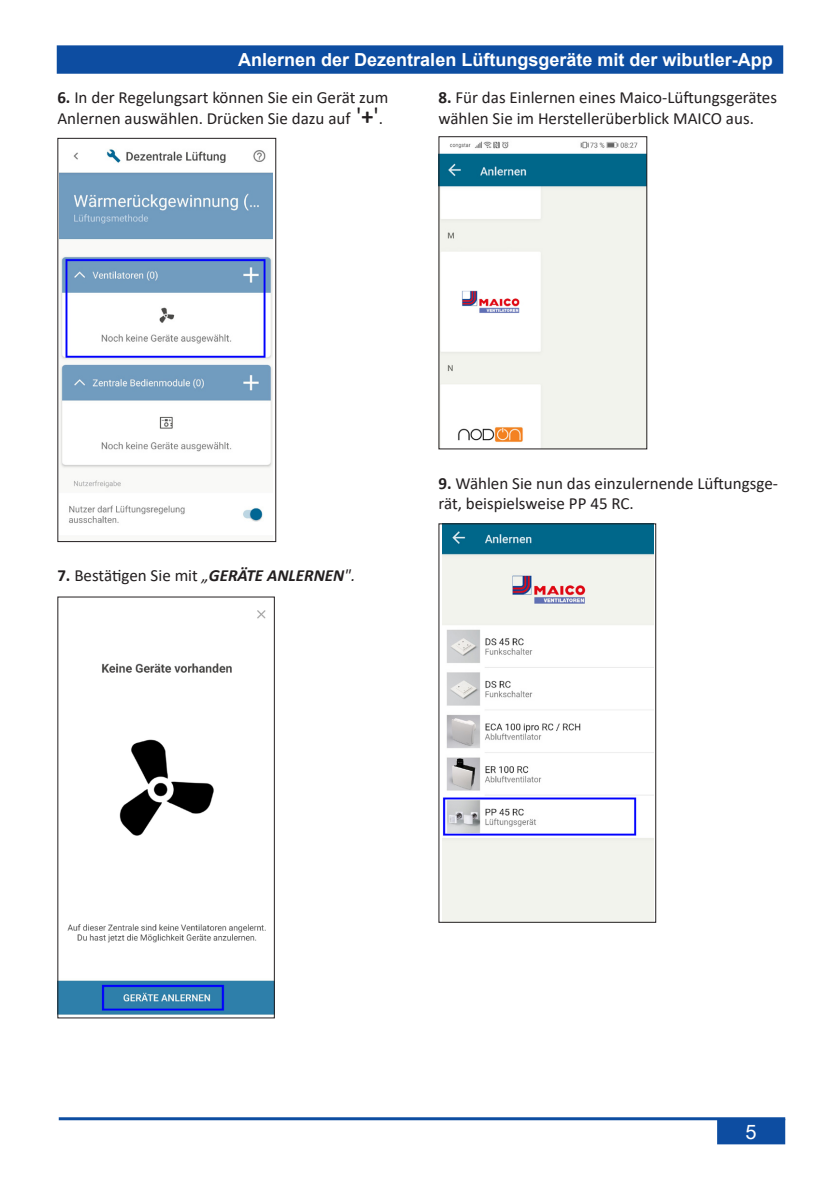
<style>
.page{position:relative;width:840px;height:1191px;background:#fff}
.page>*{position:absolute;margin:0;border:0;box-sizing:border-box;transform-origin:0 0}
.t1{font:20px "Arial";color:#fff}
.t2{font:700 18px "Arial";color:#fff}
.Grundtext{font:17px/20px "Calibri";color:#231f20}
.s1{font-weight:700}
.s2{font-size:24px}
.s3{font-weight:700;font-size:24px}
.s4{font-style:italic}
.s5{font-weight:700;font-style:italic}
</style>
<div class="page">
<div style="left:58px;top:46px;width:723px;height:27px;background:#0d4da1"></div>
<div style="left:57px;top:45px;width:725px;height:29px;border:2px solid #0d4da1"></div>
<hr style="left:59px;top:1117px;width:725px;height:3px;background:#0d4da1">
<div style="left:717px;top:1119px;width:66px;height:24px;background:#0d4da1"></div>
<div style="left:716px;top:1118px;width:68px;height:26px;border:2px solid #0d4da1"></div>
<img style="left:59px;top:149px;width:213px;height:374px">
<div style="left:57px;top:138px;width:219px;height:404px;border:1px solid #231f20"></div>
<img style="left:59px;top:610px;width:214px;height:405px">
<div style="left:57px;top:596px;width:218px;height:422px;border:1px solid #231f20"></div>
<img style="left:440px;top:141px;width:205px;height:306px">
<img style="left:442px;top:525px;width:211px;height:395px">
<div style="left:438px;top:523px;width:218px;height:399px;border:1px solid #231f20"></div>
<p class="t2" style="left:238px;top:47px;width:536px">Anlernen der Dezentralen Lüftungsgeräte mit der wibutler-App</p>
<p class="Grundtext" style="left:57px;top:87px;width:332px"><span class="s1">6.</span> In der Regelungsart können Sie ein Gerät zum<br>Anlernen auswählen. Drücken Sie dazu auf <span class="s2">'</span><span class="s3">+</span><span class="s2">'</span>.</p>
<p class="Grundtext" style="left:438px;top:87px;width:340px"><span class="s1">8.</span> Für das Einlernen eines Maico-Lüftungsgerätes wählen Sie im Herstellerüberblick MAICO aus.</p>
<p class="Grundtext" style="left:57px;top:564px;width:299px"><span class="s1">7.</span> Bestätigen Sie mit <span class="s4">„</span><span class="s5">GERÄTE ANLERNEN</span><span class="s4">".</span></p>
<p class="Grundtext" style="left:438px;top:473px;width:341px"><span class="s1">9.</span> Wählen Sie nun das einzulernende Lüftungsge&shy;rät, beispielsweise PP 45 RC.</p>
<p class="t1" style="left:745px;top:1118px;width:13px">5</p>
</div>
